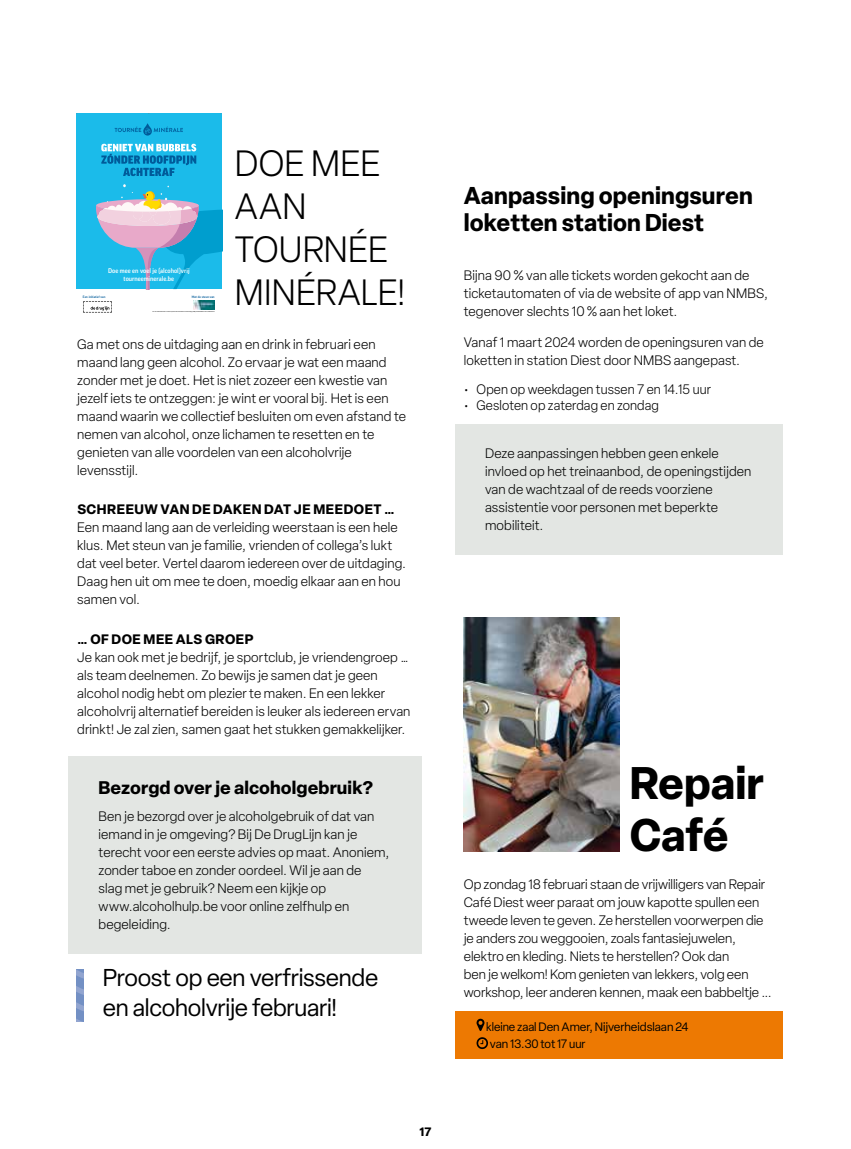
<style>
.page{position:relative;width:851px;height:1149px;background:#fff}
.page>*{position:absolute;margin:0;border:0;box-sizing:border-box;transform-origin:0 0}
.t1{font:700 45px/52.2px "Elza";letter-spacing:-.005em;color:#000}
.t2{font:300 36px/43.2px "Elza";letter-spacing:.005em;color:#000}
.t3{font:24px/30px "Elza";letter-spacing:-.01em;color:#000}
.t4{font:700 24px/27px "Elza";letter-spacing:.005em;color:#000}
.t5{font:700 18px "Elza";letter-spacing:.005em;color:#000}
.t6{font:300 13.5px/18px "Elza";letter-spacing:.01em;color:#000}
.t7{font:700 13.5px "Elza";letter-spacing:.04em;color:#000}
.t8{font:12px/16.5px "Elza";letter-spacing:-.005em;color:#000}
.t9{font:700 12px "Elza";color:#000}
.t10{font:500 6.45px/8.2px "Good Pro";color:#fff;text-align:center}
.t11{font:500 3.3px "Good Pro";color:#005b9a}
</style>
<div class="page">
<div style="left:69px;top:755px;width:353px;height:64px;background:#e3e6e3"></div>
<div style="left:69px;top:786px;width:353px;height:167px;background:#e3e6e3"></div>
<div style="left:455px;top:1010px;width:327px;height:48px;background:#ed7902"></div>
<svg style="left:476px;top:1018px;width:8px;height:12px"></svg>
<svg style="left:476px;top:1037px;width:12px;height:11px"></svg>
<img style="left:463px;top:617px;width:156px;height:234px">
<div style="left:77px;top:113px;width:145px;height:176px;background:#1bbbea"></div>
<svg style="left:96px;top:184px;width:126px;height:105px"></svg>
<svg style="left:101px;top:144px;width:95px;height:32px"></svg>
<svg style="left:115px;top:123px;width:68px;height:12px"></svg>
<svg style="left:83px;top:301px;width:29px;height:11px"></svg>
<img style="left:193px;top:301px;width:21px;height:8px">
<div style="left:455px;top:424px;width:327px;height:131px;background:#e3e6e3"></div>
<svg style="left:77px;top:969px;width:7px;height:51px"></svg>
<h2 class="t2" style="left:235px;top:141px;width:172px">DOE MEE<br>AAN<br>TOURNÉE<br>MINÉRALE!</h2>
<p class="t6" style="left:77px;top:335px;width:330px">Ga met ons de uitdaging aan en drink in februari een maand lang geen alcohol. Zo ervaar je wat een maand zonder met je doet. Het is niet zozeer een kwestie van jezelf iets te ontzeggen: je wint er vooral bij. Het is een maand waarin we collectief besluiten om even afstand te nemen van alcohol, onze lichamen te resetten en te genieten van alle voordelen van een alcoholvrije levensstijl.</p>
<p class="t7" style="left:77px;top:499px;width:319px">SCHREEUW VAN DE DAKEN DAT JE MEEDOET …</p>
<p class="t6" style="left:77px;top:518px;width:330px">Een maand lang aan de verleiding weerstaan is een hele klus. Met steun van je familie, vrienden of collega’s lukt dat veel beter. Vertel daarom iedereen over de uitdaging.<br>Daag hen uit om mee te doen, moedig elkaar aan en hou samen vol.</p>
<p class="t7" style="left:77px;top:629px;width:178px">… OF DOE MEE ALS GROEP</p>
<p class="t6" style="left:77px;top:647px;width:334px">Je kan ook met je bedrijf, je sportclub, je vriendengroep … als team deelnemen. Zo bewijs je samen dat je geen alcohol nodig hebt om plezier te maken. En een lekker alcoholvrij alternatief bereiden is leuker als iedereen ervan drinkt! Je zal zien, samen gaat het stukken gemakkelijker.</p>
<p class="t10" style="left:108px;top:266px;width:83px">Doe mee en voel je (alcohol)vrij tourneeminerale.be</p>
<p class="t11" style="left:83px;top:295px;width:24px">Een initiatief van</p>
<p class="t11" style="left:192px;top:295px;width:24px">Met de steun van</p>
<h3 class="t5" style="left:98px;top:774px;width:276px">Bezorgd over je alcoholgebruik?</h3>
<p class="t6" style="left:98px;top:806px;width:292px">Ben je bezorgd over je alcoholgebruik of dat van iemand in je omgeving? Bij De DrugLijn kan je terecht voor een eerste advies op maat. Anoniem, zonder taboe en zonder oordeel. Wil je aan de<br>slag met je gebruik? Neem een kijkje op www.alcoholhulp.be voor online zelfhulp en begeleiding.</p>
<h3 class="t3" style="left:103px;top:962px;width:277px">Proost op een verfrissende en alcoholvrije februari!</h3>
<p class="t9" style="left:419px;top:1122px;width:13px">17</p>
<h3 class="t4" style="left:463px;top:182px;width:290px">Aanpassing openingsuren loketten station Diest</h3>
<p class="t6" style="left:463px;top:266px;width:306px">Bijna 90 % van alle tickets worden gekocht aan de ticketautomaten of via de website of app van NMBS, tegenover slechts 10 % aan het loket.</p>
<p class="t6" style="left:463px;top:333px;width:301px">Vanaf 1 maart 2024 worden de openingsuren van de loketten in station Diest door NMBS aangepast.</p>
<p class="t6" style="left:463px;top:380px;width:249px">• Open op weekdagen tussen 7 en 14.15 uur</p>
<p class="t6" style="left:463px;top:396px;width:197px">• Gesloten op zaterdag en zondag</p>
<p class="t6" style="left:485px;top:444px;width:268px">Deze aanpassingen hebben geen enkele invloed op het treinaanbod, de openingstijden van de wachtzaal of de reeds voorziene assistentie voor personen met beperkte mobiliteit.</p>
<h1 class="t1" style="left:629px;top:755px;width:136px">Repair<br>Café</h1>
<p class="t6" style="left:463px;top:875px;width:309px">Op zondag 18 februari staan de vrijwilligers van Repair Café Diest weer paraat om jouw kapotte spullen een tweede leven te geven. Ze herstellen voorwerpen die je anders zou weggooien, zoals fantasiejuwelen, elektro en kleding. Niets te herstellen? Ook dan<br>ben je welkom! Kom genieten van lekkers, volg een workshop, leer anderen kennen, maak een babbeltje ...</p>
<p class="t8" style="left:486px;top:1018px;width:204px">kleine zaal Den Amer, Nijverheidslaan 24 van 13.30 tot 17 uur</p>
</div>
